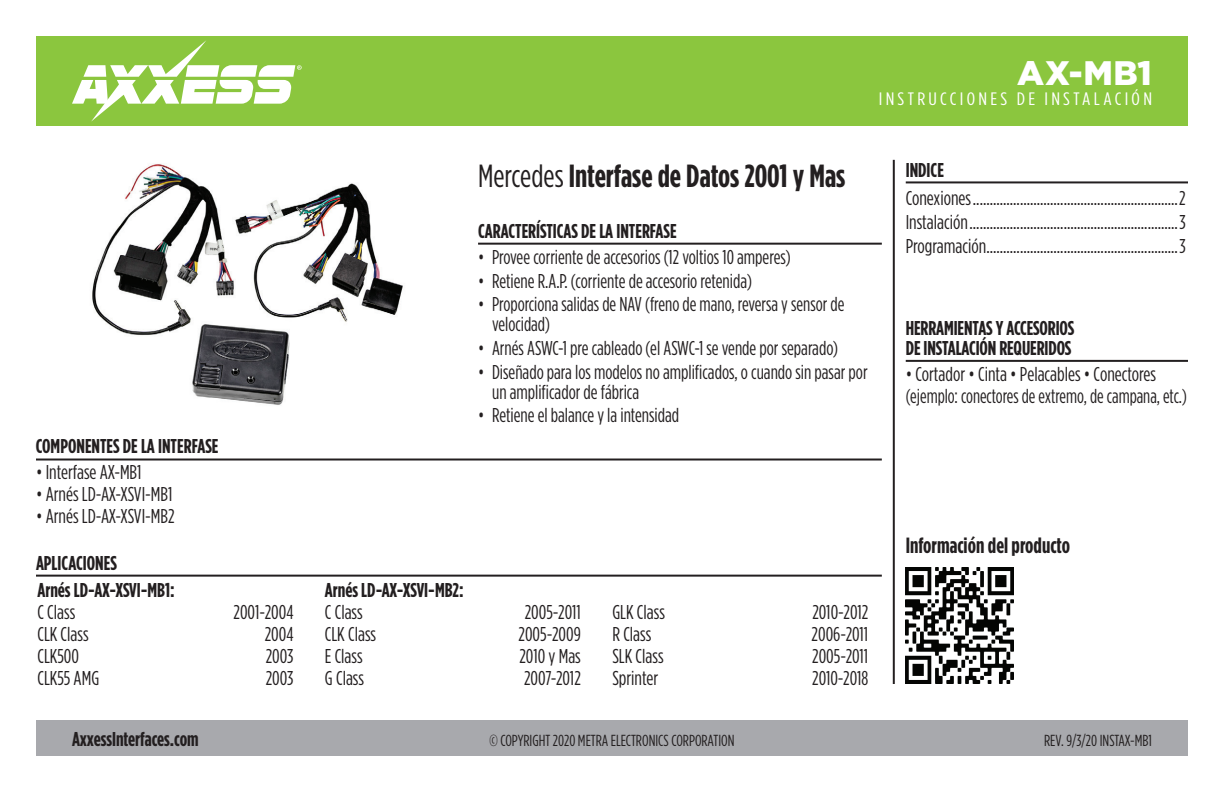
<style>
.page{position:relative;width:1224px;height:792px;background:#fff}
.page>*{position:absolute;margin:0;border:0;box-sizing:border-box;transform-origin:0 0}
.t1{font:900 34px "Gotham";color:#fff}
.t2{font:700 32px "Gotham Condensed";color:#231f20}
.t3{font:700 22px "Gotham Condensed";color:#231f20}
.t4{font:20px/24px "Gotham Condensed";color:#231f20}
.t5{font:700 20px/20px "Gotham Condensed";color:#231f20}
.t6{font:18px "Gotham Condensed";letter-spacing:.16em;color:#fff;scale:1.14 1}
.t7{font:16px "Gotham Condensed";color:#231f20}
.s1{font-weight:400}
</style>
<div class="page">
<div style="left:36px;top:720px;width:1152px;height:36px;background:#a8a9ad"></div>
<hr style="left:893px;top:160px;width:2px;height:524px;background:#231f20">
<div style="left:36px;top:36px;width:1152px;height:90px;background:#8bc63e"></div>
<svg style="left:72px;top:40px;width:230px;height:82px"></svg>
<img style="left:906px;top:568px;width:107px;height:116px">
<hr style="left:478px;top:243px;width:404px;height:2px;background:#231f20">
<hr style="left:36px;top:459px;width:846px;height:2px;background:#231f20">
<hr style="left:906px;top:360px;width:282px;height:2px;background:#231f20">
<hr style="left:906px;top:181px;width:282px;height:2px;background:#231f20">
<img style="left:92px;top:164px;width:311px;height:241px">
<hr style="left:36px;top:575px;width:846px;height:2px;background:#231f20">
<p class="t5" style="left:36px;top:436px;width:184px">COMPONENTES DE LA INTERFASE</p>
<p class="t4" style="left:36px;top:460px;width:107px">• Interfase AX-MB1</p>
<p class="t4" style="left:36px;top:482px;width:138px">• Arnés LD-AX-XSVI-MB1</p>
<p class="t4" style="left:36px;top:504px;width:140px">• Arnés LD-AX-XSVI-MB2</p>
<p class="t5" style="left:36px;top:549px;width:140px;line-height:27px">APLICACIONES<br>Arnés LD-AX-XSVI-MB1:</p>
<p class="t4" style="left:37px;top:600px;width:39px">C Class</p>
<p class="t4" style="left:234px;top:600px;width:61px">2001-2004</p>
<p class="t4" style="left:37px;top:622px;width:53px">CLK Class</p>
<p class="t4" style="left:265px;top:622px;width:30px">2004</p>
<p class="t4" style="left:37px;top:644px;width:43px">CLK500</p>
<p class="t4" style="left:266px;top:644px;width:29px">2003</p>
<p class="t4" style="left:37px;top:666px;width:63px">CLK55 AMG</p>
<p class="t4" style="left:266px;top:666px;width:29px">2003</p>
<h1 class="t1" style="left:1017px;top:53px;width:136px">AX-MB1</h1>
<p class="t6" style="left:879px;top:89px;width:241px">INSTRUCCIONES DE INSTALACIÓN</p>
<h2 class="t2" style="left:478px;top:158px;width:369px"><span class="s1">Mercedes</span> Interfase de Datos 2001 y Mas</h2>
<p class="t5" style="left:478px;top:220px;width:200px">CARACTERÍSTICAS DE LA INTERFASE</p>
<p class="t4" style="left:478px;top:245px;width:314px">• Provee corriente de accesorios (12 voltios 10 amperes)</p>
<p class="t4" style="left:478px;top:268px;width:275px">• Retiene R.A.P. (corriente de accesorio retenida)</p>
<p class="t4" style="left:492px;top:294px;width:354px;line-height:20px;text-indent:-14px">• Proporciona salidas de NAV (freno de mano, reversa y sensor de velocidad)</p>
<p class="t4" style="left:478px;top:336px;width:362px">• Arnés ASWC-1 pre cableado (el ASWC-1 se vende por separado)</p>
<p class="t4" style="left:492px;top:361px;width:377px;line-height:20px;text-indent:-14px">• Diseñado para los modelos no amplificados, o cuando sin pasar por un amplificador de fábrica</p>
<p class="t4" style="left:478px;top:403px;width:203px">• Retiene el balance y la intensidad</p>
<p class="t5" style="left:906px;top:159px;width:40px">INDICE</p>
<p class="t4" style="left:906px;top:185px;width:281px;text-align:justify">Conexiones.............................................................2<br>Instalación..............................................................3<br>Programación.........................................................3</p>
<p class="t5" style="left:906px;top:317px;width:170px">HERRAMIENTASYACCESORIOS<br>DEINSTALACIÓN REQUERIDOS</p>
<p class="t4" style="left:906px;top:363px;width:283px;line-height:22px">• Cortador • Cinta • Pelacables • Conectores (ejemplo: conectores de extremo, de campana, etc.)</p>
<p class="t5" style="left:325px;top:579px;width:140px">Arnés LD-AX-XSVI-MB2:</p>
<p class="t4" style="left:325px;top:600px;width:39px">C Class</p>
<p class="t4" style="left:525px;top:600px;width:58px">2005-2011</p>
<p class="t4" style="left:325px;top:622px;width:53px">CLK Class</p>
<p class="t4" style="left:519px;top:622px;width:64px">2005-2009</p>
<p class="t4" style="left:325px;top:644px;width:39px">E Class</p>
<p class="t4" style="left:519px;top:644px;width:63px">2010 y Mas</p>
<p class="t4" style="left:325px;top:666px;width:41px">G Class</p>
<p class="t4" style="left:524px;top:666px;width:58px">2007-2012</p>
<p class="t4" style="left:612px;top:600px;width:54px">GLK Class</p>
<p class="t4" style="left:812px;top:600px;width:57px">2010-2012</p>
<p class="t4" style="left:612px;top:622px;width:41px">R Class</p>
<p class="t4" style="left:812px;top:622px;width:58px">2006-2011</p>
<p class="t4" style="left:612px;top:644px;width:53px">SLK Class</p>
<p class="t4" style="left:812px;top:644px;width:58px">2005-2011</p>
<p class="t4" style="left:612px;top:666px;width:47px">Sprinter</p>
<p class="t4" style="left:812px;top:666px;width:58px">2010-2018</p>
<p class="t3" style="left:906px;top:533px;width:166px">Información del producto</p>
<p class="t5" style="left:72px;top:729px;width:128px">AxxessInterfaces.com</p>
<p class="t7" style="left:489px;top:732px;width:247px">© COPYRIGHT 2020 METRA ELECTRONICS CORPORATION</p>
<p class="t7" style="left:1044px;top:732px;width:109px">REV. 9/3/20 INSTAX-MB1</p>
</div>
